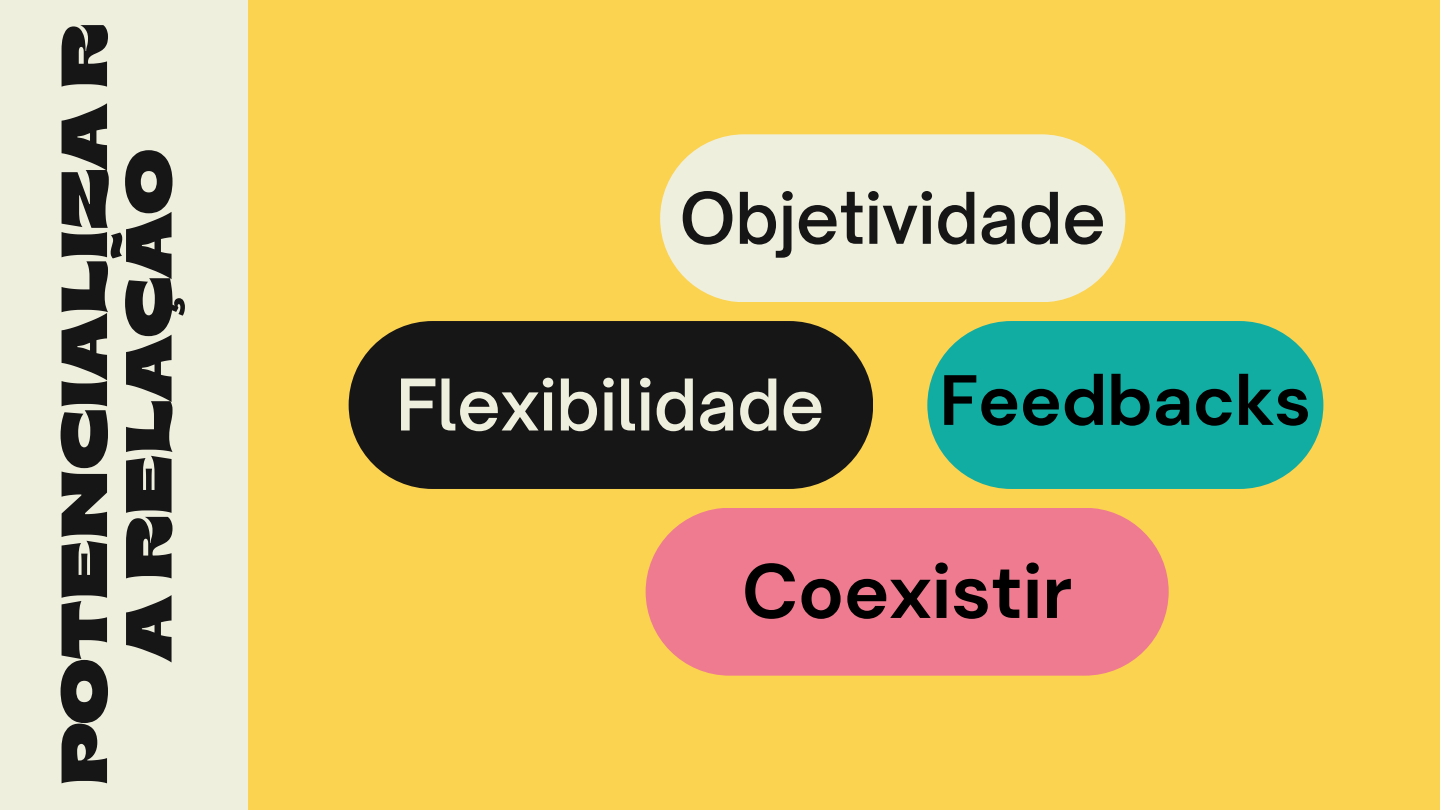
<style>
.page{position:relative;width:1440px;height:810px;background:#fbd351}
.page>*{position:absolute;margin:0;border:0;box-sizing:border-box;transform-origin:0 0}
.t1{font:700 77px "DM Sans";letter-spacing:-.01em;color:#000}
.t2{font:700 71px "DM Sans";letter-spacing:-.01em;color:#000}
.t3{font:600 68.1px "Open Sauce One";color:#efefde}
.t4{font:600 68.1px "Open Sauce One";color:#171617}
.t5{font:900 semi-expanded 65px/64.5px "Brice";color:#171617;text-align:center}
</style>
<div class="page">
<svg style="left:349px;top:321px;width:524px;height:168px;background:#26221a"></svg>
<svg style="left:646px;top:508px;width:523px;height:168px;background:#ef818b"></svg>
<svg style="left:927px;top:321px;width:396px;height:168px;background:#26b09a"></svg>
<svg style="left:660px;top:134px;width:465px;height:168px;background:#efecd2"></svg>
<div style="left:0;top:0;width:247px;height:810px;background:#efefde"></div>
<p class="t5" style="left:59px;top:786px;width:764px;rotate:-90deg">POTENCIALIZA R<br>A RELAÇÃO</p>
<p class="t4" style="left:680px;top:176px;width:427px">Objetividade</p>
<p class="t3" style="left:396px;top:362px;width:430px">Flexibilidade</p>
<p class="t2" style="left:939px;top:354px;width:373px">Feedbacks</p>
<p class="t1" style="left:742px;top:542px;width:332px">Coexistir</p>
</div>
